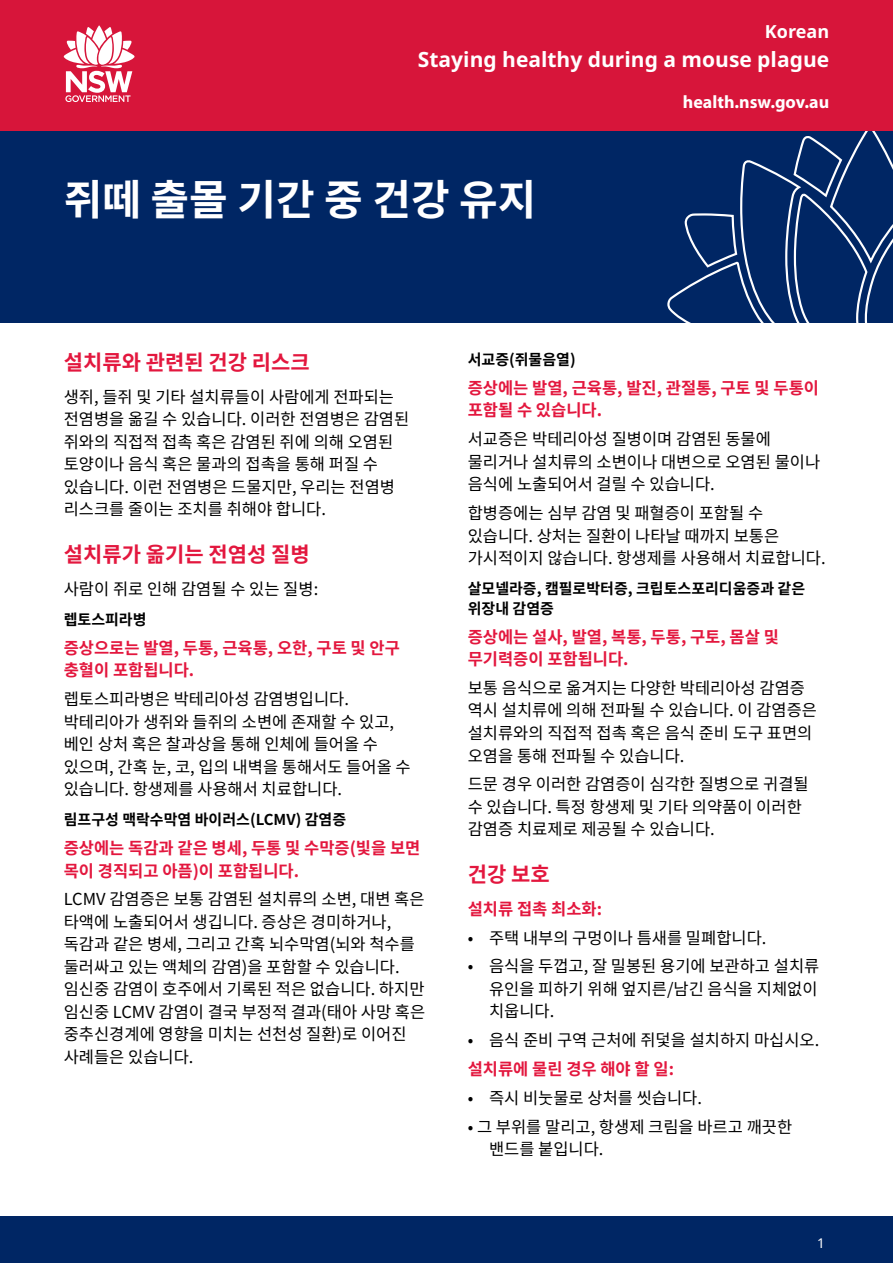
<style>
.page{position:relative;width:893px;height:1263px;background:#fff}
.page>*{position:absolute;margin:0;border:0;box-sizing:border-box;transform-origin:0 0}
.t1{font:700 42px "Noto Sans CJ Kkr";color:#fff}
.t2{font:700 21px "Noto Sans";color:#fff}
.H1_Red{font:700 21px "Noto Sans CJ Kkr";color:#e3173e}
.t3{font:700 18px "Myriad Pro";color:#fff}
.t4{font:700 18px "Noto Sans";color:#fff}
.Text{font:16.5px/22.5px "Noto Sans CJ Kkr";color:#000}
.Text_Red{font:700 16.5px/22.5px "Noto Sans CJ Kkr";color:#e3173e}
.Bullet{font:16.5px/22.5px "Noto Sans CJ Kkr";color:#000;text-align:justify}
.t5{font:700 15px/19.5px "Noto Sans CJ Kkr";color:#000}
.t6{font:13.5px "Noto Sans";color:#fff}
</style>
<div class="page">
<div style="left:0;top:1216px;width:893px;height:47px;background:#002664"></div>
<div style="left:0;top:131px;width:893px;height:192px;background:#002664"></div>
<svg style="left:667px;top:131px;width:226px;height:192px"></svg>
<div style="left:0;top:0;width:893px;height:131px;background:#d7153a"></div>
<svg style="left:64px;top:26px;width:71px;height:76px"></svg>
<p class="t4" style="left:765px;top:19px;width:66px">Korean</p>
<p class="t2" style="left:418px;top:44px;width:413px">Staying healthy during a mouse plague</p>
<p class="t1" style="left:64px;top:176px;width:474px">쥐떼 출몰 기간 중 건강 유지</p>
<p class="t3" style="left:683px;top:90px;width:148px">health.nsw.gov.au</p>
<p class="H1_Red" style="left:64px;top:350px;width:248px">설치류와 관련된 건강 리스크</p>
<p class="Text" style="left:64px;top:386px;width:347px">생쥐, 들쥐 및 기타 설치류들이 사람에게 전파되는 전염병을 옮길 수 있습니다. 이러한 전염병은 감염된 쥐와의 직접적 접촉 혹은 감염된 쥐에 의해 오염된 토양이나 음식 혹은 물과의 접촉을 통해 퍼질 수 있습니다. 이런 전염병은 드물지만, 우리는 전염병 리스크를 줄이는 조치를 취해야 합니다.</p>
<p class="H1_Red" style="left:64px;top:542px;width:248px">설치류가 옮기는 전염성 질병</p>
<p class="Text" style="left:64px;top:578px;width:256px">사람이 쥐로 인해 감염될 수 있는 질병:</p>
<p class="t5" style="left:64px;top:610px;width:84px">렙토스피라병</p>
<p class="Text_Red" style="left:64px;top:637px;width:338px">증상으로는 발열, 두통, 근육통, 오한, 구토 및 안구 충혈이 포함됩니다.</p>
<p class="Text" style="left:64px;top:688px;width:348px">렙토스피라병은 박테리아성 감염병입니다. 박테리아가 생쥐와 들쥐의 소변에 존재할 수 있고, 베인 상처 혹은 찰과상을 통해 인체에 들어올 수 있으며, 간혹 눈, 코, 입의 내벽을 통해서도 들어올 수 있습니다. 항생제를 사용해서 치료합니다.</p>
<p class="t5" style="left:64px;top:810px;width:284px">림프구성 맥락수막염 바이러스(LCMV) 감염증</p>
<p class="Text_Red" style="left:64px;top:837px;width:358px">증상에는 독감과 같은 병세, 두통 및 수막증(빛을 보면 목이 경직되고 아픔)이 포함됩니다.</p>
<p class="Text" style="left:64px;top:888px;width:363px">LCMV 감염증은 보통 감염된 설치류의 소변, 대변 혹은 타액에 노출되어서 생깁니다. 증상은 경미하거나, 독감과 같은 병세, 그리고 간혹 뇌수막염(뇌와 척수를 둘러싸고 있는 액체의 감염)을 포함할 수 있습니다. 임신중 감염이 호주에서 기록된 적은 없습니다. 하지만 임신중 LCMV 감염이 결국 부정적 결과(태아 사망 혹은 중추신경계에 영향을 미치는 선천성 질환)로 이어진 사례들은 있습니다.</p>
<p class="t5" style="left:468px;top:350px;width:109px">서교증(쥐물음열)</p>
<p class="Text_Red" style="left:468px;top:377px;width:353px">증상에는 발열, 근육통, 발진, 관절통, 구토 및 두통이 포함될 수 있습니다.</p>
<p class="Text" style="left:468px;top:428px;width:354px">서교증은 박테리아성 질병이며 감염된 동물에 물리거나 설치류의 소변이나 대변으로 오염된 물이나 음식에 노출되어서 걸릴 수 있습니다.</p>
<p class="Text" style="left:468px;top:502px;width:359px">합병증에는 심부 감염 및 패혈증이 포함될 수 있습니다. 상처는 질환이 나타날 때까지 보통은 가시적이지 않습니다. 항생제를 사용해서 치료합니다.</p>
<p class="t5" style="left:468px;top:579px;width:339px">살모넬라증, 캠필로박터증, 크립토스포리디움증과 같은 위장내 감염증</p>
<p class="Text_Red" style="left:468px;top:626px;width:313px">증상에는 설사, 발열, 복통, 두통, 구토, 몸살 및 무기력증이 포함됩니다.</p>
<p class="Text" style="left:468px;top:677px;width:351px">보통 음식으로 옮겨지는 다양한 박테리아성 감염증 역시 설치류에 의해 전파될 수 있습니다. 이 감염증은 설치류와의 직접적 접촉 혹은 음식 준비 도구 표면의 오염을 통해 전파될 수 있습니다.</p>
<p class="Text" style="left:468px;top:773px;width:342px">드문 경우 이러한 감염증이 심각한 질병으로 귀결될 수 있습니다. 특정 항생제 및 기타 의약품이 이러한 감염증 치료제로 제공될 수 있습니다.</p>
<p class="H1_Red" style="left:468px;top:862px;width:84px">건강 보호</p>
<p class="Text_Red" style="left:468px;top:898px;width:136px">설치류 접촉 최소화:</p>
<p class="Bullet" style="left:468px;top:926px;width:300px">• 주택 내부의 구멍이나 틈새를 밀폐합니다.</p>
<p class="Bullet" style="left:489px;top:955px;width:332px;text-indent:-21px">• 음식을 두껍고, 잘 밀봉된 용기에 보관하고 설치류 유인을 피하기 위해 엎지른/남긴 음식을 지체없이 치웁니다.</p>
<p class="Bullet" style="left:468px;top:1029px;width:353px">• 음식 준비 구역 근처에 쥐덫을 설치하지 마십시오.</p>
<p class="Text_Red" style="left:468px;top:1058px;width:208px">설치류에 물린 경우 해야 할 일:</p>
<p class="Bullet" style="left:468px;top:1087px;width:236px">• 즉시 비눗물로 상처를 씻습니다.</p>
<p class="Bullet" style="left:489px;top:1116px;width:305px;text-indent:-21px">• 그 부위를 말리고, 항생제 크림을 바르고 깨끗한 밴드를 붙입니다.</p>
<p class="t6" style="left:817px;top:1233px;width:9px">1</p>
</div>
